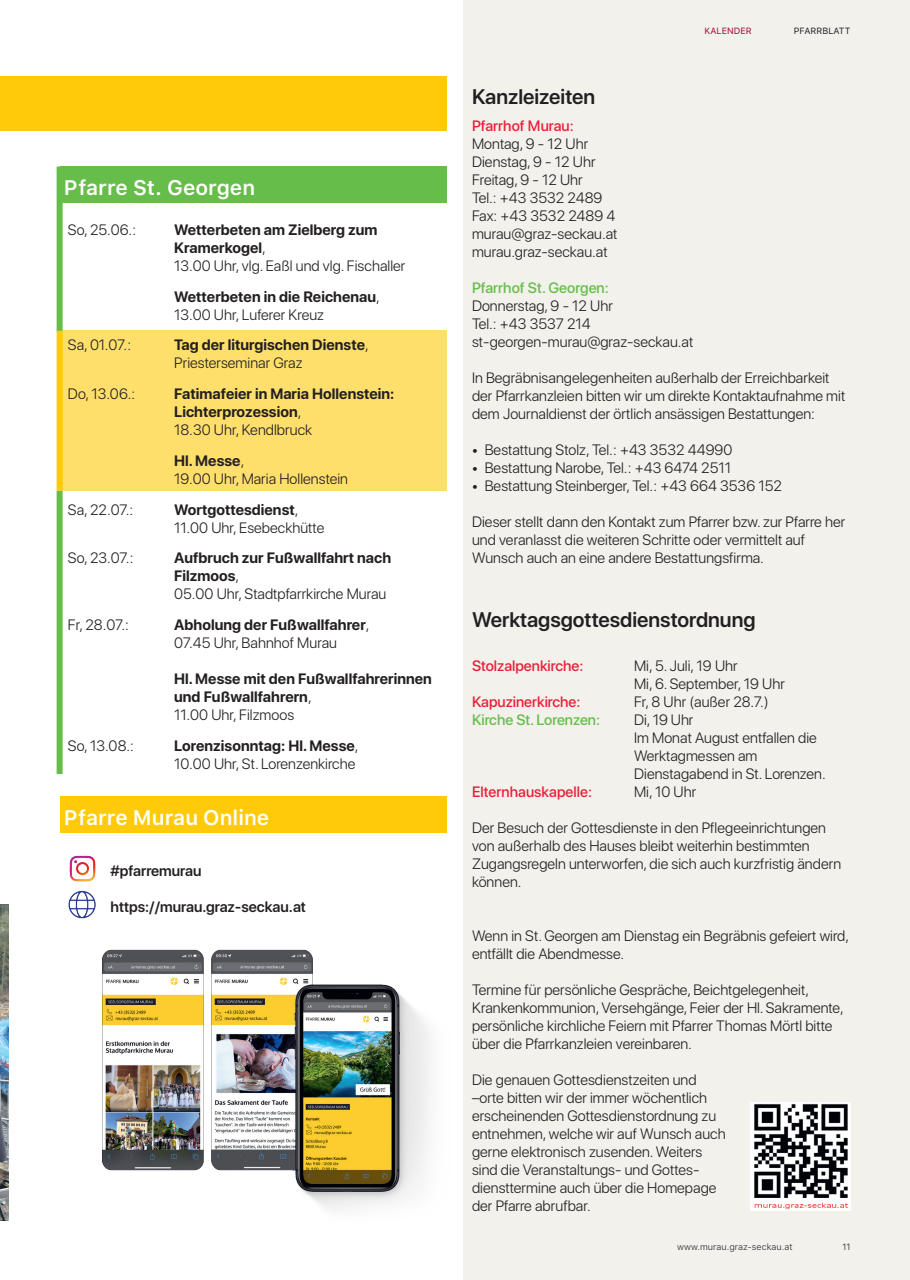
<style>
.page{position:relative;width:910px;height:1280px;background:#fff}
.page>*{position:absolute;margin:0;border:0;box-sizing:border-box;transform-origin:0 0}
.t1{font:600 21px "SF Pro Display";color:#231f20}
.t2{font:600 21px "SF Pro Text";color:#fff}
.t3{font:300 15px/18px "SF Pro Display";letter-spacing:.005em;color:#231f20}
.t4{font:700 15px/18px "SF Pro Display";letter-spacing:.005em;color:#231f20}
.t5{font:500 15px "SF Pro Display";color:#eb1e37}
.t6{font:600 15px "SF Pro Display";color:#231f20}
.t7{font:500 15px "SF Pro Display";color:#67bd4a}
.t8{font:300 9px "SF Pro Text";letter-spacing:.005em;color:#231f20}
.t9{font:9px "SF Pro Text";letter-spacing:.005em;color:#231f20}
.t10{font:9px "SF Pro Text";letter-spacing:.005em;color:#9e0830}
.s1{font-weight:300}
.s2{font-weight:700}
</style>
<div class="page">
<div style="left:0;top:77px;width:446px;height:54px;background:#feca0a"></div>
<div style="left:60px;top:330px;width:386px;height:161px;background:#fedf6c"></div>
<img style="left:102px;top:949px;width:328px;height:261px">
<div style="left:463px;top:0;width:447px;height:1280px;background:#f2f1ec"></div>
<div style="left:60px;top:167px;width:386px;height:36px;background:#67bd4a"></div>
<div style="left:60px;top:797px;width:386px;height:36px;background:#feca0a"></div>
<div style="left:57px;top:167px;width:6px;height:165px;background:#67bd4a"></div>
<img style="left:750px;top:1103px;width:100px;height:108px">
<div style="left:57px;top:491px;width:6px;height:283px;background:#67bd4a"></div>
<div style="left:57px;top:331px;width:6px;height:160px;background:#feca0a"></div>
<img style="left:69px;top:855px;width:27px;height:27px">
<img style="left:0;top:905px;width:9px;height:315px">
<img style="left:68px;top:890px;width:28px;height:29px">
<h1 class="t2" style="left:64px;top:172px;width:193px">Pfarre St. Georgen</h1>
<p class="t3" style="left:68px;top:220px;width:70px">So, 25.06.:</p>
<p class="t4" style="left:174px;top:220px;width:233px">Wetterbeten am Zielberg zum<br>Kramerkogel<span class="s1">,<br>13.00 Uhr, vlg. Eaßl und vlg. Fischaller</span></p>
<p class="t4" style="left:174px;top:287px;width:207px">Wetterbeten in die Reichenau<span class="s1">,<br>13.00 Uhr, Luferer Kreuz</span></p>
<p class="t3" style="left:68px;top:336px;width:65px">Sa, 01.07.:</p>
<p class="t4" style="left:174px;top:335px;width:196px">Tag der liturgischen Dienste<span class="s1">,<br>Priesterseminar Graz</span></p>
<p class="t3" style="left:68px;top:384px;width:69px">Do, 13.06.:</p>
<p class="t4" style="left:174px;top:384px;width:222px">Fatimafeier in Maria Hollenstein:<br>Lichterprozession<span class="s1">,<br>18.30 Uhr, Kendlbruck</span></p>
<p class="t3" style="left:174px;top:451px;width:175px"><span class="s2">Hl. Messe</span>,<br>19.00 Uhr, Maria Hollenstein</p>
<p class="t3" style="left:68px;top:500px;width:67px">Sa, 22.07.:</p>
<p class="t3" style="left:174px;top:500px;width:152px"><span class="s2">Wortgottesdienst</span>,<br>11.00 Uhr, Esebeckhütte</p>
<p class="t3" style="left:68px;top:549px;width:67px">So, 23.07.:</p>
<p class="t4" style="left:174px;top:548px;width:219px">Aufbruch zur Fußwallfahrt nach<br>Filzmoos<span class="s1">,<br>05.00 Uhr, Stadtpfarrkirche Murau</span></p>
<p class="t3" style="left:68px;top:615px;width:63px">Fr, 28.07.:</p>
<p class="t4" style="left:174px;top:615px;width:197px">Abholung der Fußwallfahrer<span class="s1">,<br>07.45 Uhr, Bahnhof Murau</span></p>
<p class="t4" style="left:174px;top:669px;width:259px">Hl. Messe mit den Fußwallfahrerinnen und Fußwallfahrern<span class="s1">,<br>11.00 Uhr, Filzmoos</span></p>
<p class="t3" style="left:68px;top:736px;width:68px">So, 13.08.:</p>
<p class="t3" style="left:174px;top:736px;width:186px"><span class="s2">Lorenzisonntag: Hl. Messe</span>,<br>10.00 Uhr, St. Lorenzenkirche</p>
<h1 class="t2" style="left:64px;top:802px;width:207px">Pfarre Murau Online</h1>
<p class="t6" style="left:111px;top:860px;width:93px">#pfarremurau</p>
<p class="t6" style="left:111px;top:896px;width:197px">https://murau.graz-seckau.at</p>
<p class="t10" style="left:704px;top:24px;width:49px">KALENDER</p>
<p class="t9" style="left:794px;top:24px;width:58px">PFARRBLATT</p>
<h1 class="t1" style="left:472px;top:81px;width:125px">Kanzleizeiten</h1>
<p class="t5" style="left:472px;top:114px;width:103px">Pfarrhof Murau:</p>
<p class="t3" style="left:472px;top:134px;width:147px">Montag, 9 - 12 Uhr<br>Dienstag, 9 - 12 Uhr<br>Freitag, 9 - 12 Uhr<br>Tel.: +43 3532 2489<br>Fax: +43 3532 2489 4 murau@graz-seckau.at murau.graz-seckau.at</p>
<p class="t7" style="left:472px;top:276px;width:138px">Pfarrhof St. Georgen:</p>
<p class="t3" style="left:472px;top:296px;width:223px">Donnerstag, 9 - 12 Uhr<br>Tel.: +43 3537 214 st-georgen-murau@graz-seckau.at</p>
<p class="t3" style="left:472px;top:368px;width:375px">In Begräbnisangelegenheiten außerhalb der Erreichbarkeit der Pfarrkanzleien bitten wir um direkte Kontaktaufnahme mit dem Journaldienst der örtlich ansässigen Bestattungen:</p>
<p class="t3" style="left:472px;top:440px;width:262px">• Bestattung Stolz, Tel.: +43 3532 44990</p>
<p class="t3" style="left:472px;top:458px;width:261px">• Bestattung Narobe, Tel.: +43 6474 2511</p>
<p class="t3" style="left:472px;top:476px;width:311px">• Bestattung Steinberger, Tel.: +43 664 3536 152</p>
<p class="t3" style="left:472px;top:512px;width:375px">Dieser stellt dann den Kontakt zum Pfarrer bzw. zur Pfarre her und veranlasst die weiteren Schritte oder vermittelt auf<br>Wunsch auch an eine andere Bestattungsfirma.</p>
<h1 class="t1" style="left:472px;top:604px;width:285px">Werktagsgottesdienstordnung</h1>
<p class="t5" style="left:472px;top:654px;width:113px">Stolzalpenkirche:</p>
<p class="t3" style="left:634px;top:656px;width:152px">Mi, 5. Juli, 19 Uhr<br>Mi, 6. September, 19 Uhr</p>
<p class="t5" style="left:472px;top:690px;width:110px">Kapuzinerkirche:</p>
<p class="t3" style="left:634px;top:692px;width:136px">Fr, 8 Uhr (außer 28.7.)</p>
<p class="t7" style="left:472px;top:708px;width:130px">Kirche St. Lorenzen:</p>
<p class="t3" style="left:634px;top:710px;width:193px">Di, 19 Uhr<br>Im Monat August entfallen die<br>Werktagmessen am<br>Dienstagabend in St. Lorenzen.</p>
<p class="t5" style="left:472px;top:780px;width:122px">Elternhauskapelle:</p>
<p class="t3" style="left:634px;top:782px;width:64px">Mi, 10 Uhr</p>
<p class="t3" style="left:472px;top:818px;width:371px">Der Besuch der Gottesdienste in den Pflegeeinrichtungen von außerhalb des Hauses bleibt weiterhin bestimmten Zugangsregeln unterworfen, die sich auch kurzfristig ändern können.</p>
<p class="t3" style="left:472px;top:926px;width:379px">Wenn in St. Georgen am Dienstag ein Begräbnis gefeiert wird, entfällt die Abendmesse.</p>
<p class="t3" style="left:472px;top:980px;width:373px">Termine für persönliche Gespräche, Beichtgelegenheit, Krankenkommunion, Versehgänge, Feier der Hl. Sakramente, persönliche kirchliche Feiern mit Pfarrer Thomas Mörtl bitte über die Pfarrkanzleien vereinbaren.</p>
<p class="t3" style="left:472px;top:1070px;width:255px">Die genauen Gottesdienstzeiten und –orte bitten wir der immer wöchentlich erscheinenden Gottesdienstordnung zu entnehmen, welche wir auf Wunsch auch gerne elektronisch zusenden. Weiters sind die Veranstaltungs- und Gottes&shy;diensttermine auch über die Homepage der Pfarre abrufbar.</p>
<p class="t8" style="left:677px;top:1240px;width:117px">www.murau.graz-seckau.at</p>
<p class="t8" style="left:843px;top:1240px;width:10px">11</p>
<p class="t8" style="left:702px;top:1240px;width:117px">www.murau.graz-seckau.at</p>
</div>
